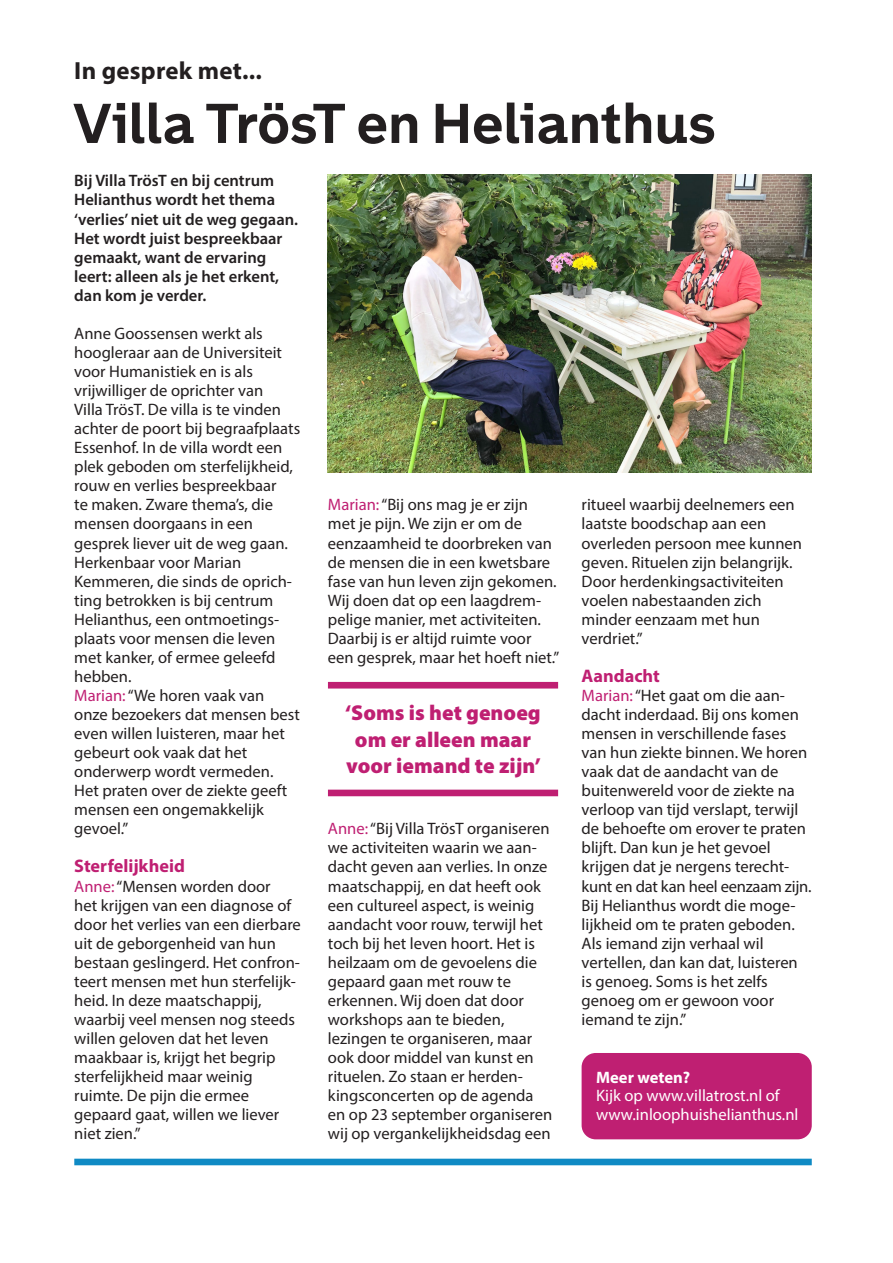
<style>
.page{position:relative;width:893px;height:1263px;background:#fff}
.page>*{position:absolute;margin:0;border:0;box-sizing:border-box;transform-origin:0 0}
.t1{font:700 54.75px "Bolder";letter-spacing:.01em;color:#231f20}
.t2{font:700 24.9px "Myriad Pro";letter-spacing:.01em;color:#231f20}
.t3{font:900 21.6px/26.5px "Myriad Pro";color:#bf1f72;text-align:center}
.t4{font:700 18.3px "Myriad Pro";color:#bf1f72}
.t5{font:16.5px/19px "Myriad Pro";color:#231f20}
.t6{font:600 16.5px/19px "Myriad Pro";color:#231f20}
.t7{font:16.5px/18.3px "Myriad Pro";color:#fff}
.s1{color:#bf1f72}
.s2{font-weight:700}
</style>
<div class="page">
<img style="left:328px;top:174px;width:484px;height:298px">
<div style="left:328px;top:682px;width:230px;height:6px;background:#bf1f72"></div>
<div style="left:328px;top:790px;width:230px;height:6px;background:#bf1f72"></div>
<div style="left:582px;top:1053px;width:230px;height:86px;background:#bf1f72;border-radius:14px"></div>
<div style="left:74px;top:1159px;width:738px;height:6px;background:#0f8ac4"></div>
<p class="t2" style="left:74px;top:54px;width:189px">In gesprek met...</p>
<p class="t1" style="left:73px;top:89px;width:644px">Villa TrösT en Helianthus</p>
<p class="t6" style="left:74px;top:171px;width:225px">Bij Villa TrösT en bij centrum<br>Helianthus wordt het thema ‘verlies’ niet uit de weg gegaan.<br>Het wordt juist bespreekbaar gemaakt, want de ervaring leert: alleen als je het erkent, dan kom je verder.</p>
<p class="t5" style="left:74px;top:324px;width:227px">Anne Goossensen werkt als hoogleraar aan de Universiteit voor Humanistiek en is als vrijwilliger de oprichter van<br>Villa TrösT. De villa is te vinden achter de poort bij begraafplaats<br>Essenhof. In de villa wordt een plek geboden om sterfelijkheid, rouw en verlies bespreekbaar<br>te maken. Zware thema’s, die mensen doorgaans in een gesprek liever uit de weg gaan.<br>Herkenbaar voor Marian<br>Kemmeren, die sinds de oprich&shy;ting betrokken is bij centrum<br>Helianthus, een ontmoetings&shy;plaats voor mensen die leven met kanker, of ermee geleefd hebben.<br><span class="s1">Marian:</span> “We horen vaak van onze bezoekers dat mensen best even willen luisteren, maar het gebeurt ook vaak dat het onderwerp wordt vermeden.<br>Het praten over de ziekte geeft mensen een ongemakkelijk gevoel.”</p>
<p class="t4" style="left:74px;top:854px;width:112px">Sterfelijkheid</p>
<p class="t5" style="left:74px;top:876px;width:228px"><span class="s1">Anne:</span> “Mensen worden door<br>het krijgen van een diagnose of door het verlies van een dierbare uit de geborgenheid van hun bestaan geslingerd. Het confron&shy;teert mensen met hun sterfelijk&shy;heid. In deze maatschappij, waarbij veel mensen nog steeds willen geloven dat het leven maakbaar is, krijgt het begrip sterfelijkheid maar weinig ruimte. De pijn die ermee gepaard gaat, willen we liever niet zien.”</p>
<p class="t5" style="left:328px;top:495px;width:233px"><span class="s1">Marian:</span> “Bij ons mag je er zijn met je pijn. We zijn er om de eenzaamheid te doorbreken van de mensen die in een kwetsbare fase van hun leven zijn gekomen.<br>Wij doen dat op een laagdrem&shy;pelige manier, met activiteiten.<br>Daarbij is er altijd ruimte voor een gesprek, maar het hoeft niet.”</p>
<p class="t3" style="left:345px;top:699px;width:197px">‘Soms is het genoeg om er alleen maar voor iemand te zijn’</p>
<p class="t5" style="left:328px;top:819px;width:226px"><span class="s1">Anne:</span> “Bij Villa TrösT organiseren we activiteiten waarin we aan&shy;dacht geven aan verlies. In onze maatschappij, en dat heeft ook een cultureel aspect, is weinig aandacht voor rouw, terwijl het toch bij het leven hoort. Het is heilzaam om de gevoelens die gepaard gaan met rouw te erkennen. Wij doen dat door workshops aan te bieden, lezingen te organiseren, maar ook door middel van kunst en rituelen. Zo staan er herden&shy;kingsconcerten op de agenda en op 23 september organiseren wij op vergankelijkheidsdag een</p>
<p class="t5" style="left:582px;top:495px;width:222px">ritueel waarbij deelnemers een laatste boodschap aan een overleden persoon mee kunnen geven. Rituelen zijn belangrijk.<br>Door herdenkingsactiviteiten voelen nabestaanden zich minder eenzaam met hun verdriet.”</p>
<p class="t4" style="left:582px;top:664px;width:80px">Aandacht</p>
<p class="t5" style="left:582px;top:686px;width:231px"><span class="s1">Marian:</span> “Het gaat om die aan&shy;dacht inderdaad. Bij ons komen mensen in verschillende fases van hun ziekte binnen. We horen vaak dat de aandacht van de buitenwereld voor de ziekte na verloop van tijd verslapt, terwijl de behoefte om erover te praten blijft. Dan kun je het gevoel krijgen dat je nergens terecht&shy;kunt en dat kan heel eenzaam zijn.<br>Bij Helianthus wordt die moge&shy;lijkheid om te praten geboden.<br>Als iemand zijn verhaal wil vertellen, dan kan dat, luisteren is genoeg. Soms is het zelfs genoeg om er gewoon voor iemand te zijn.”</p>
<p class="t7" style="left:596px;top:1068px;width:204px"><span class="s2">Meer weten?<br></span>Kijk op www.villatrost.nl of www.inloophuishelianthus.nl</p>
</div>
